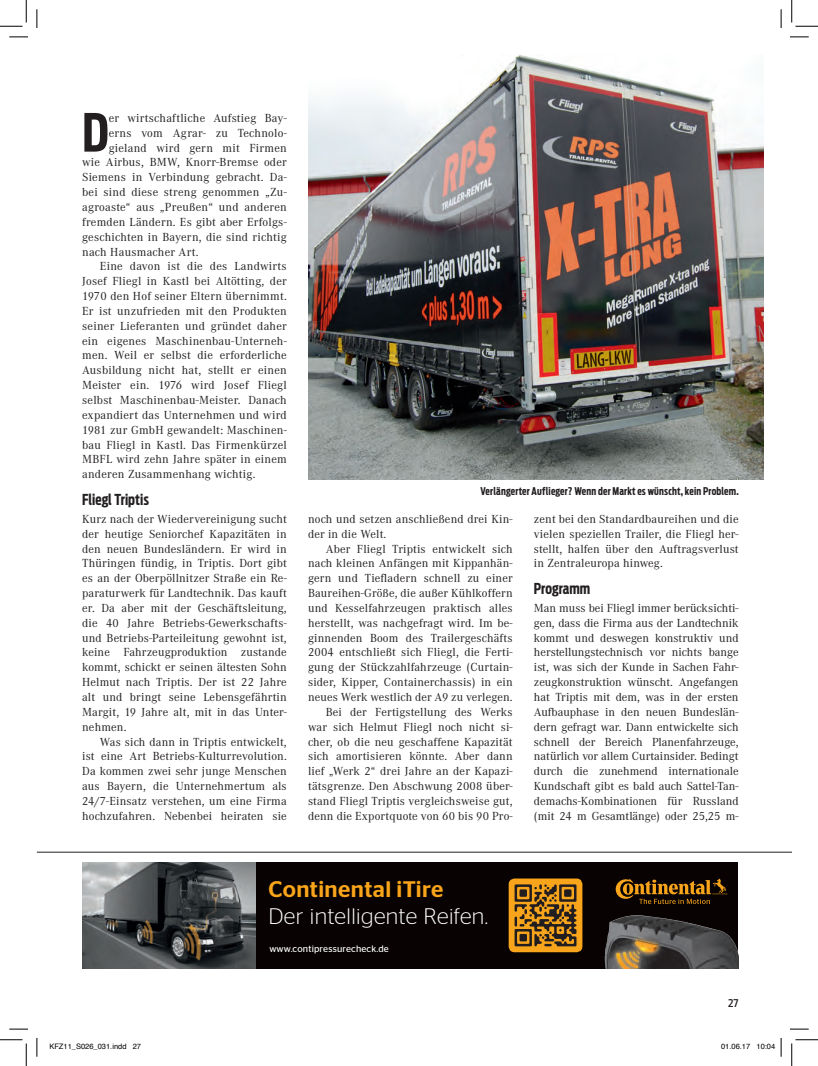
<style>
.page{position:relative;width:818px;height:1066px;background:#fff}
.page>*{position:absolute;margin:0;border:0;box-sizing:border-box;transform-origin:0 0}
.t1{font:700 52.25px "Antenna Extra Cond";color:#231f20}
.t2{font:300 22.5px "Continental Stag Sans";letter-spacing:.02em;color:#fff}
.t3{font:500 22.5px "Continental Stag Sans";letter-spacing:.02em;color:#f9a51b}
.t4{font:700 15px "Antenna Extra Cond";letter-spacing:.005em;color:#231f20}
.t5{font:12.12px/14.9px "Corporate A";letter-spacing:.015em;color:#231f20;text-align:justify}
.t6{font:700 10.62px "Antenna Extra Cond";letter-spacing:.02em;color:#231f20}
.t7{font:500 10.62px "Antenna Condensed";color:#231f20}
.t8{font:9.38px "Continental Stag Sans";letter-spacing:.02em;color:#fff}
.t9{font:7.5px "Helvetica";color:#000}
</style>
<div class="page">
<div style="left:83px;top:862px;width:655px;height:106px;background:#080302"></div>
<img style="left:83px;top:862px;width:172px;height:106px">
<svg style="left:616px;top:878px;width:111px;height:26px"></svg>
<div style="left:509px;top:878px;width:73px;height:74px;background:#f9a51b;border-radius:6px"></div>
<svg style="left:514px;top:884px;width:62px;height:62px"></svg>
<img style="left:579px;top:911px;width:159px;height:57px">
<hr style="left:37px;top:852px;width:755px;height:1px;background:#231f20">
<img style="left:308px;top:55px;width:455px;height:425px">
<svg style="left:9px;top:36px;width:19px;height:2px"></svg>
<svg style="left:790px;top:36px;width:19px;height:2px"></svg>
<svg style="left:9px;top:1028px;width:19px;height:2px"></svg>
<svg style="left:790px;top:1028px;width:19px;height:2px"></svg>
<svg style="left:36px;top:9px;width:2px;height:19px"></svg>
<svg style="left:36px;top:1038px;width:2px;height:19px"></svg>
<svg style="left:780px;top:9px;width:2px;height:19px"></svg>
<svg style="left:0;top:0;width:27px;height:27px"></svg>
<svg style="left:0;top:1039px;width:27px;height:27px"></svg>
<svg style="left:791px;top:0;width:27px;height:27px"></svg>
<svg style="left:791px;top:1039px;width:27px;height:27px"></svg>
<svg style="left:780px;top:1038px;width:2px;height:19px"></svg>
<h1 class="t1" style="left:82px;top:101px;width:28px">D</h1>
<p class="t5" style="left:109px;top:111px;width:180px">er wirtschaftliche Aufstieg Bay-</p>
<p class="t5" style="left:109px;top:126px;width:180px">erns vom Agrar- zu Technolo-</p>
<p class="t5" style="left:109px;top:140px;width:180px">gieland wird gern mit Firmen</p>
<p class="t5" style="left:82px;top:155px;width:206px">wie Airbus, BMW, Knorr-Bremse oder</p>
<p class="t5" style="left:82px;top:170px;width:206px">Siemens in Verbindung gebracht. Da-</p>
<p class="t5" style="left:82px;top:185px;width:206px">bei sind diese streng genommen „Zu-</p>
<p class="t5" style="left:82px;top:200px;width:206px">agroaste“ aus „Preußen“ und anderen</p>
<p class="t5" style="left:82px;top:215px;width:206px">fremden Ländern. Es gibt aber Erfolgs-</p>
<p class="t5" style="left:82px;top:230px;width:206px">geschichten in Bayern, die sind richtig</p>
<p class="t5" style="left:82px;top:244px;width:118px">nach Hausmacher Art.</p>
<p class="t5" style="left:100px;top:259px;width:188px">Eine davon ist die des Landwirts</p>
<p class="t5" style="left:82px;top:274px;width:206px">Josef Fliegl in Kastl bei Altötting, der</p>
<p class="t5" style="left:82px;top:289px;width:206px">1970 den Hof seiner Eltern übernimmt.</p>
<p class="t5" style="left:82px;top:304px;width:206px">Er ist unzufrieden mit den Produkten</p>
<p class="t5" style="left:82px;top:319px;width:206px">seiner Lieferanten und gründet daher</p>
<p class="t5" style="left:82px;top:333px;width:206px">ein eigenes Maschinenbau-Unterneh-</p>
<p class="t5" style="left:82px;top:348px;width:206px">men. Weil er selbst die erforderliche</p>
<p class="t5" style="left:82px;top:363px;width:206px">Ausbildung nicht hat, stellt er einen</p>
<p class="t5" style="left:82px;top:378px;width:206px">Meister ein. 1976 wird Josef Fliegl</p>
<p class="t5" style="left:82px;top:393px;width:206px">selbst Maschinenbau-Meister. Danach</p>
<p class="t5" style="left:82px;top:408px;width:206px">expandiert das Unternehmen und wird</p>
<p class="t5" style="left:82px;top:423px;width:206px">1981 zur GmbH gewandelt: Maschinen-</p>
<p class="t5" style="left:82px;top:437px;width:206px">bau Fliegl in Kastl. Das Firmenkürzel</p>
<p class="t5" style="left:82px;top:452px;width:206px">MBFL wird zehn Jahre später in einem</p>
<p class="t5" style="left:82px;top:467px;width:175px">anderen Zusammenhang wichtig.</p>
<p class="t4" style="left:82px;top:491px;width:68px">Fliegl Triptis</p>
<p class="t5" style="left:82px;top:512px;width:206px">Kurz nach der Wiedervereinigung sucht der heutige Seniorchef Kapazitäten in den neuen Bundesländern. Er wird in Thüringen fündig, in Triptis. Dort gibt es an der Oberpöllnitzer Straße ein Re&shy;paraturwerk für Landtechnik. Das kauft er. Da aber mit der Geschäftsleitung, die 40 Jahre Betriebs-Gewerkschafts&shy;und Betriebs-Parteileitung gewohnt ist, keine Fahrzeugproduktion zustande kommt, schickt er seinen ältesten Sohn Helmut nach Triptis. Der ist 22 Jahre alt und bringt seine Lebensgefährtin Margit, 19 Jahre alt, mit in das Unter&shy;nehmen.</p>
<p class="t5" style="left:82px;top:734px;width:206px;text-indent:18px">Was sich dann in Triptis entwickelt, ist eine Art Betriebs-Kulturrevolution.<br>Da kommen zwei sehr junge Menschen aus Bayern, die Unternehmertum als 24/7-Einsatz verstehen, um eine Firma hochzufahren. Nebenbei heiraten sie</p>
<p class="t6" style="left:480px;top:485px;width:260px">Verlängerter Auflieger? Wenn der Markt es wünscht, kein Problem.</p>
<p class="t5" style="left:308px;top:512px;width:206px">noch und setzen anschließend drei Kin&shy;der in die Welt.</p>
<p class="t5" style="left:308px;top:541px;width:206px;text-align:right">Aber Fliegl Triptis entwickelt sich nach kleinen Anfängen mit Kippanhän&shy;gern und Tiefladern schnell zu einer Baureihen-Größe, die außer Kühlkoffern und Kesselfahrzeugen praktisch alles herstellt, was nachgefragt wird. Im be&shy;ginnenden Boom des Trailergeschäfts 2004 entschließt sich Fliegl, die Ferti&shy;gung der Stückzahlfahrzeuge (Curtain&shy;sider, Kipper, Containerchassis) in ein neues Werk westlich der A9 zu verlegen.<br>Bei der Fertigstellung des Werks war sich Helmut Fliegl noch nicht si&shy;cher, ob die neu geschaffene Kapazität sich amortisieren könnte. Aber dann lief „Werk 2“ drei Jahre an der Kapazi&shy;tätsgrenze. Den Abschwung 2008 über&shy;stand Fliegl Triptis vergleichsweise gut, denn die Exportquote von 60 bis 90 Pro-</p>
<p class="t5" style="left:534px;top:512px;width:206px">zent bei den Standardbaureihen und die vielen speziellen Trailer, die Fliegl her&shy;stellt, halfen über den Auftragsverlust in Zentraleuropa hinweg.</p>
<p class="t4" style="left:534px;top:580px;width:58px">Programm</p>
<p class="t5" style="left:534px;top:601px;width:206px">Man muss bei Fliegl immer berücksichti&shy;gen, dass die Firma aus der Landtechnik kommt und deswegen konstruktiv und herstellungstechnisch vor nichts bange ist, was sich der Kunde in Sachen Fahr&shy;zeugkonstruktion wünscht. Angefangen hat Triptis mit dem, was in der ersten Aufbauphase in den neuen Bundeslän&shy;dern gefragt war. Dann entwickelte sich schnell der Bereich Planenfahrzeuge, natürlich vor allem Curtainsider. Bedingt durch die zunehmend internationale Kundschaft gibt es bald auch Sattel-Tan&shy;demachs-Kombinationen für Russland (mit 24 m Gesamtlänge) oder 25,25 m-</p>
<h2 class="t3" style="left:268px;top:876px;width:176px">Continental iTire</h2>
<h2 class="t2" style="left:268px;top:904px;width:221px">Der intelligente Reifen.</h2>
<p class="t8" style="left:269px;top:944px;width:121px">www.contipressurecheck.de</p>
<p class="t7" style="left:728px;top:996px;width:12px">27</p>
<p class="t9" style="left:49px;top:1041px;width:93px">KFZ11_S026_031.indd 27</p>
<p class="t9" style="left:721px;top:1041px;width:56px">01.06.17 10:04</p>
</div>
